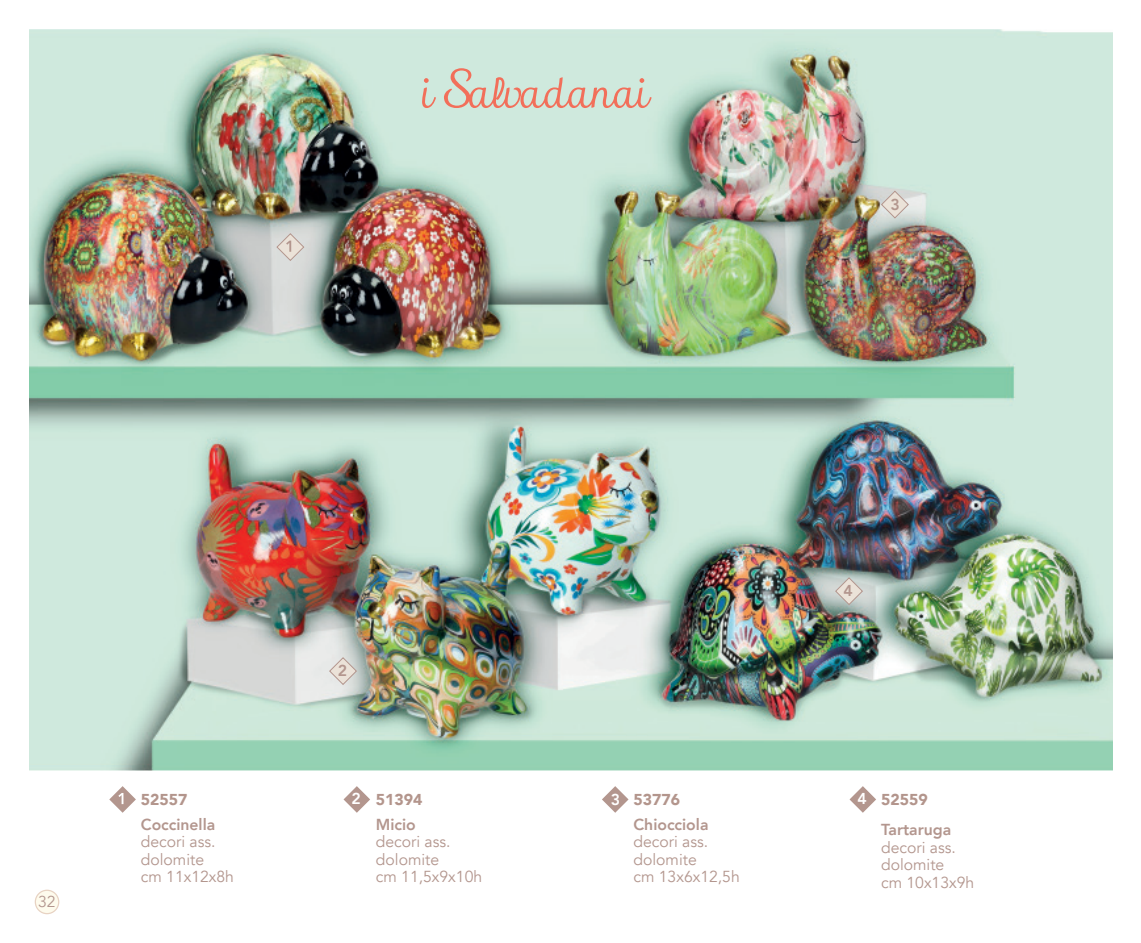
<style>
.page{position:relative;width:1141px;height:943px;background:#fff}
.page>*{position:absolute;margin:0;border:0;box-sizing:border-box;transform-origin:0 0}
.t1{font:15.92px/17.5px "Avenir";color:#b3968e}
.t2{font:800 15.92px "Avenir";color:#b3968e}
.t3{font:900 15.75px "Avenir";color:#b3958c}
.t4{font:800 15.75px "Avenir";color:#b3968e}
.t5{font:15.75px "Avenir";color:#b3968e}
.t6{font:800 15.75px "Avenir";color:#fff}
.s1{font-weight:800;color:#fff}
</style>
<div class="page">
<svg style="left:35px;top:889px;width:24px;height:25px"></svg>
<img style="left:30px;top:30px;width:1082px;height:740px">
<svg style="left:422px;top:78px;width:14px;height:30px"></svg>
<svg style="left:444px;top:68px;width:208px;height:40px;background:#d6cfc1"></svg>
<svg style="left:276px;top:233px;width:29px;height:28px"></svg>
<svg style="left:329px;top:656px;width:28px;height:29px"></svg>
<svg style="left:881px;top:190px;width:28px;height:29px"></svg>
<svg style="left:835px;top:577px;width:28px;height:28px"></svg>
<svg style="left:602px;top:786px;width:27px;height:26px"></svg>
<svg style="left:109px;top:786px;width:27px;height:26px"></svg>
<svg style="left:344px;top:786px;width:26px;height:26px"></svg>
<svg style="left:850px;top:786px;width:26px;height:26px"></svg>
<p class="t4" style="left:890px;top:192px;width:11px">3</p>
<p class="t5" style="left:38px;top:891px;width:19px">32</p>
<p class="t3" style="left:141px;top:786px;width:48px">52557</p>
<p class="t2" style="left:141px;top:811px;width:76px">Coccinella</p>
<p class="t1" style="left:141px;top:833px;width:95px">decori ass. dolomite<br>cm 11x12x8h</p>
<p class="t4" style="left:338px;top:658px;width:11px">2</p>
<p class="t4" style="left:844px;top:578px;width:11px">4</p>
<p class="t6" style="left:352px;top:786px;width:11px">2</p>
<p class="t3" style="left:881px;top:786px;width:48px">52559</p>
<p class="t2" style="left:881px;top:817px;width:72px">Tartaruga</p>
<p class="t1" style="left:881px;top:838px;width:95px">decori ass. dolomite<br>cm 10x13x9h</p>
<p class="t3" style="left:611px;top:786px;width:71px"><span class="s1">3</span> 53776</p>
<p class="t2" style="left:633px;top:811px;width:76px">Chiocciola</p>
<p class="t1" style="left:633px;top:833px;width:108px">decori ass. dolomite<br>cm 13x6x12,5h</p>
<p class="t6" style="left:857px;top:786px;width:11px">4</p>
<p class="t3" style="left:376px;top:786px;width:48px">51394</p>
<p class="t2" style="left:376px;top:811px;width:41px">Micio</p>
<p class="t1" style="left:376px;top:833px;width:108px">decori ass. dolomite<br>cm 11,5x9x10h</p>
</div>
